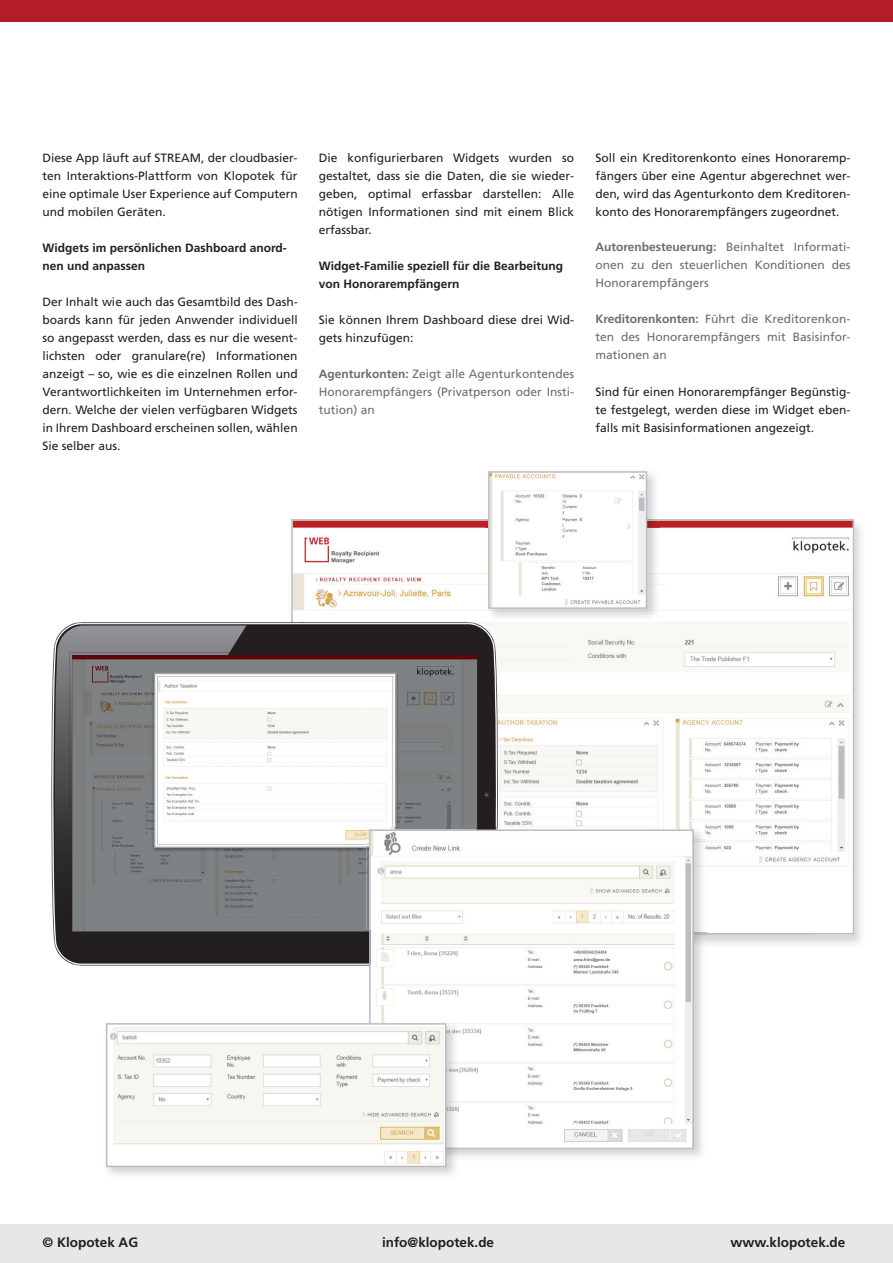
<style>
.page{position:relative;width:893px;height:1263px;background:#fff}
.page>*{position:absolute;margin:0;border:0;box-sizing:border-box;transform-origin:0 0}
.t1{font:700 13.5px "Frutiger";color:#231f20}
.t2{font:12px/18px "Frutiger";color:#231f20;text-align:justify}
.t3{font:12px/18px "Frutiger";color:#6c6d70;text-align:justify}
.t4{font:700 12px/18px "Frutiger";color:#231f20}
.s1{font-weight:700}
</style>
<div class="page">
<div style="left:0;top:1224px;width:893px;height:39px;background:#e6e7e9"></div>
<div style="left:0;top:0;width:893px;height:21px;background:#b51c25"></div>
<img style="left:854px;top:519px;width:7px;height:52px">
<svg style="left:291px;top:519px;width:563px;height:415px"></svg>
<svg style="left:51px;top:622px;width:419px;height:344px;background:#423f40"></svg>
<svg style="left:55px;top:625px;width:191px;height:303px;background:#6a6a6d"></svg>
<img style="left:70px;top:653px;width:419px;height:291px">
<img style="left:70px;top:653px;width:159px;height:254px">
<svg style="left:484px;top:792px;width:5px;height:5px"></svg>
<img style="left:72px;top:655px;width:405px;height:276px">
<img style="left:486px;top:471px;width:173px;height:150px">
<img style="left:486px;top:519px;width:173px;height:1px">
<img style="left:491px;top:474px;width:153px;height:132px">
<div style="left:488px;top:471px;width:159px;height:138px;border:2px solid #bcbdc0"></div>
<img style="left:498px;top:827px;width:208px;height:106px">
<svg style="left:694px;top:933px;width:12px;height:1px"></svg>
<svg style="left:489px;top:827px;width:9px;height:2px"></svg>
<svg style="left:367px;top:944px;width:2px;height:22px"></svg>
<img style="left:367px;top:827px;width:110px;height:104px">
<svg style="left:369px;top:829px;width:325px;height:320px"></svg>
<img style="left:369px;top:1020px;width:90px;height:129px">
<img style="left:109px;top:1026px;width:334px;height:138px">
<div style="left:106px;top:1023px;width:340px;height:144px;border:2px solid #bcbdc0"></div>
<p class="t2" style="left:43px;top:149px;width:257px">Diese App läuft auf STREAM, der cloudbasier&shy;ten Interaktions-Plattform von Klopotek für eine optimale User Experience auf Computern und mobilen Geräten.</p>
<p class="t4" style="left:43px;top:239px;width:246px">Widgets im persönlichen Dashboard anord&shy;nen und anpassen</p>
<p class="t2" style="left:43px;top:293px;width:257px">Der Inhalt wie auch das Gesamtbild des Dash&shy;boards kann für jeden Anwender individuell so angepasst werden, dass es nur die wesent&shy;lichsten oder granulare(re) Informationen anzeigt – so, wie es die einzelnen Rollen und Verantwortlichkeiten im Unternehmen erfor&shy;dern. Welche der vielen verfügbaren Widgets in Ihrem Dashboard erscheinen sollen, wählen Sie selber aus.</p>
<p class="t2" style="left:319px;top:149px;width:257px">Die konfigurierbaren Widgets wurden so gestaltet, dass sie die Daten, die sie wieder&shy;geben, optimal erfassbar darstellen: Alle nötigen Informationen sind mit einem Blick erfassbar.</p>
<p class="t4" style="left:319px;top:257px;width:246px">Widget-Familie speziell für die Bearbeitung von Honorarempfängern</p>
<p class="t2" style="left:319px;top:311px;width:257px">Sie können Ihrem Dashboard diese drei Wid&shy;gets hinzufügen:</p>
<p class="t3" style="left:319px;top:365px;width:257px"><span class="s1">Agenturkonten:</span> Zeigt alle Agenturkontendes Honorarempfängers (Privatperson oder Insti&shy;tution) an</p>
<p class="t2" style="left:595px;top:149px;width:257px">Soll ein Kreditorenkonto eines Honoraremp&shy;fängers über eine Agentur abgerechnet wer&shy;den, wird das Agenturkonto dem Kreditoren&shy;konto des Honorarempfängers zugeordnet.</p>
<p class="t3" style="left:595px;top:237px;width:257px"><span class="s1">Autorenbesteuerung:</span> Beinhaltet Informati&shy;onen zu den steuerlichen Konditionen des Honorarempfängers</p>
<p class="t3" style="left:595px;top:309px;width:257px"><span class="s1">Kreditorenkonten:</span> Führt die Kreditorenkon&shy;ten des Honorarempfängers mit Basisinfor&shy;mationen an</p>
<p class="t2" style="left:595px;top:383px;width:257px">Sind für einen Honorarempfänger Begünstig&shy;te festgelegt, werden diese im Widget eben&shy;falls mit Basisinformationen angezeigt.</p>
<p class="t1" style="left:43px;top:1234px;width:97px">© Klopotek AG</p>
<p class="t1" style="left:382px;top:1234px;width:114px">info@klopotek.de</p>
<p class="t1" style="left:731px;top:1234px;width:116px">www.klopotek.de</p>
</div>
